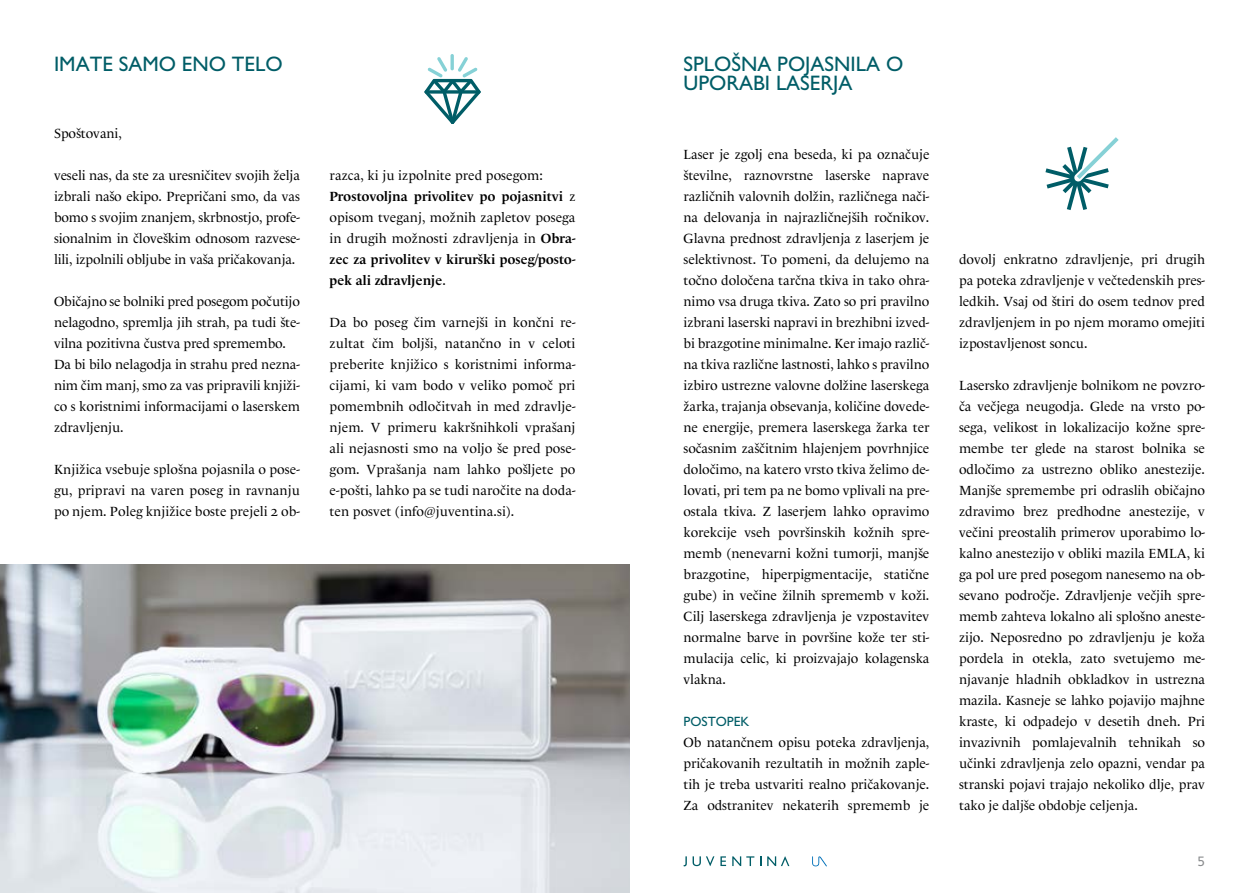
<style>
.page{position:relative;width:1259px;height:893px;background:#fff}
.page>*{position:absolute;margin:0;border:0;box-sizing:border-box;transform-origin:0 0}
.t1{font:21px/19.5px "Gill Sans Roman";color:#005d67}
.t2{font:13.5px/21px "Le Monde Classic";color:#000;text-align:justify}
.t3{font:13.5px "Gill Sans Roman";color:#005d67}
.t4{font:13.5px "Alwyn New";color:#8a8c8e}
.s1{font-weight:700}
</style>
<div class="page">
<svg style="left:732px;top:856px;width:22px;height:10px"></svg>
<svg style="left:720px;top:856px;width:6px;height:10px"></svg>
<svg style="left:767px;top:856px;width:22px;height:10px"></svg>
<svg style="left:683px;top:856px;width:31px;height:10px"></svg>
<svg style="left:812px;top:856px;width:15px;height:10px"></svg>
<svg style="left:424px;top:57px;width:57px;height:67px"></svg>
<img style="left:0;top:564px;width:629px;height:329px">
<svg style="left:1045px;top:137px;width:73px;height:73px"></svg>
<h1 class="t1" style="left:54px;top:54px;width:230px">IMATE SAMO ENO TELO</h1>
<p class="t2" style="left:54px;top:123px;width:69px">Spoštovani,</p>
<p class="t2" style="left:54px;top:165px;width:247px">veseli nas, da ste za uresničitev svojih želja izbrali našo ekipo. Prepričani smo, da vas bomo s svojim znanjem, skrbnostjo, profe&shy;sionalnim in človeškim odnosom razvese&shy;lili, izpolnili obljube in vaša pričakovanja.</p>
<p class="t2" style="left:54px;top:291px;width:247px;text-align:left">Običajno se bolniki pred posegom počutijo nelagodno, spremlja jih strah, pa tudi šte&shy;vilna pozitivna čustva pred spremembo.<br>Da bi bilo nelagodja in strahu pred nezna&shy;nim čim manj, smo za vas pripravili knjiži&shy;co s koristnimi informacijami o laserskem zdravljenju.</p>
<p class="t2" style="left:54px;top:459px;width:247px">Knjižica vsebuje splošna pojasnila o pose&shy;gu, pripravi na varen poseg in ravnanju po njem. Poleg knjižice boste prejeli 2 ob-</p>
<p class="t2" style="left:330px;top:165px;width:247px;text-align:left">razca, ki ju izpolnite pred posegom:<br><span class="s1">Prostovoljna privolitev po pojasnitvi</span> z opisom tveganj, možnih zapletov posega in drugih možnosti zdravljenja in <span class="s1">Obra&shy;zec za privolitev v kirurški poseg/posto&shy;pek ali zdravljenje</span>.</p>
<p class="t2" style="left:330px;top:312px;width:247px">Da bo poseg čim varnejši in končni re&shy;zultat čim boljši, natančno in v celoti preberite knjižico s koristnimi informa&shy;cijami, ki vam bodo v veliko pomoč pri pomembnih odločitvah in med zdravlje&shy;njem. V primeru kakršnihkoli vprašanj ali nejasnosti smo na voljo še pred pose&shy;gom. Vprašanja nam lahko pošljete po e-pošti, lahko pa se tudi naročite na doda&shy;ten posvet (info@juventina.si).</p>
<h1 class="t1" style="left:683px;top:54px;width:221px">SPLOŠNA POJASNILA O<br>UPORABI LASERJA</h1>
<p class="t2" style="left:683px;top:144px;width:247px">Laser je zgolj ena beseda, ki pa označuje številne, raznovrstne laserske naprave različnih valovnih dolžin, različnega nači&shy;na delovanja in najrazličnejših ročnikov.<br>Glavna prednost zdravljenja z laserjem je selektivnost. To pomeni, da delujemo na točno določena tarčna tkiva in tako ohra&shy;nimo vsa druga tkiva. Zato so pri pravilno izbrani laserski napravi in brezhibni izved&shy;bi brazgotine minimalne. Ker imajo različ&shy;na tkiva različne lastnosti, lahko s pravilno izbiro ustrezne valovne dolžine laserskega žarka, trajanja obsevanja, količine dovede&shy;ne energije, premera laserskega žarka ter sočasnim zaščitnim hlajenjem povrhnjice določimo, na katero vrsto tkiva želimo de&shy;lovati, pri tem pa ne bomo vplivali na pre&shy;ostala tkiva. Z laserjem lahko opravimo korekcije vseh površinskih kožnih spre&shy;memb (nenevarni kožni tumorji, manjše brazgotine, hiperpigmentacije, statične gube) in večine žilnih sprememb v koži.<br>Cilj laserskega zdravljenja je vzpostavitev normalne barve in površine kože ter sti&shy;mulacija celic, ki proizvajajo kolagenska vlakna.</p>
<p class="t3" style="left:683px;top:714px;width:67px">POSTOPEK</p>
<p class="t2" style="left:683px;top:732px;width:247px">Ob natančnem opisu poteka zdravljenja, pričakovanih rezultatih in možnih zaple&shy;tih je treba ustvariti realno pričakovanje.<br>Za odstranitev nekaterih sprememb je</p>
<p class="t2" style="left:959px;top:249px;width:247px">dovolj enkratno zdravljenje, pri drugih pa poteka zdravljenje v večtedenskih pres&shy;ledkih. Vsaj od štiri do osem tednov pred zdravljenjem in po njem moramo omejiti izpostavljenost soncu.</p>
<p class="t2" style="left:959px;top:375px;width:247px">Lasersko zdravljenje bolnikom ne povzro&shy;ča večjega neugodja. Glede na vrsto po&shy;sega, velikost in lokalizacijo kožne spre&shy;membe ter glede na starost bolnika se odločimo za ustrezno obliko anestezije.<br>Manjše spremembe pri odraslih običajno zdravimo brez predhodne anestezije, v večini preostalih primerov uporabimo lo&shy;kalno anestezijo v obliki mazila EMLA, ki ga pol ure pred posegom nanesemo na ob&shy;sevano področje. Zdravljenje večjih spre&shy;memb zahteva lokalno ali splošno aneste&shy;zijo. Neposredno po zdravljenju je koža pordela in otekla, zato svetujemo me&shy;njavanje hladnih obkladkov in ustrezna mazila. Kasneje se lahko pojavijo majhne kraste, ki odpadejo v desetih dneh. Pri invazivnih pomlajevalnih tehnikah so učinki zdravljenja zelo opazni, vendar pa stranski pojavi trajajo nekoliko dlje, prav tako je daljše obdobje celjenja.</p>
<p class="t4" style="left:1198px;top:854px;width:9px">5</p>
</div>
